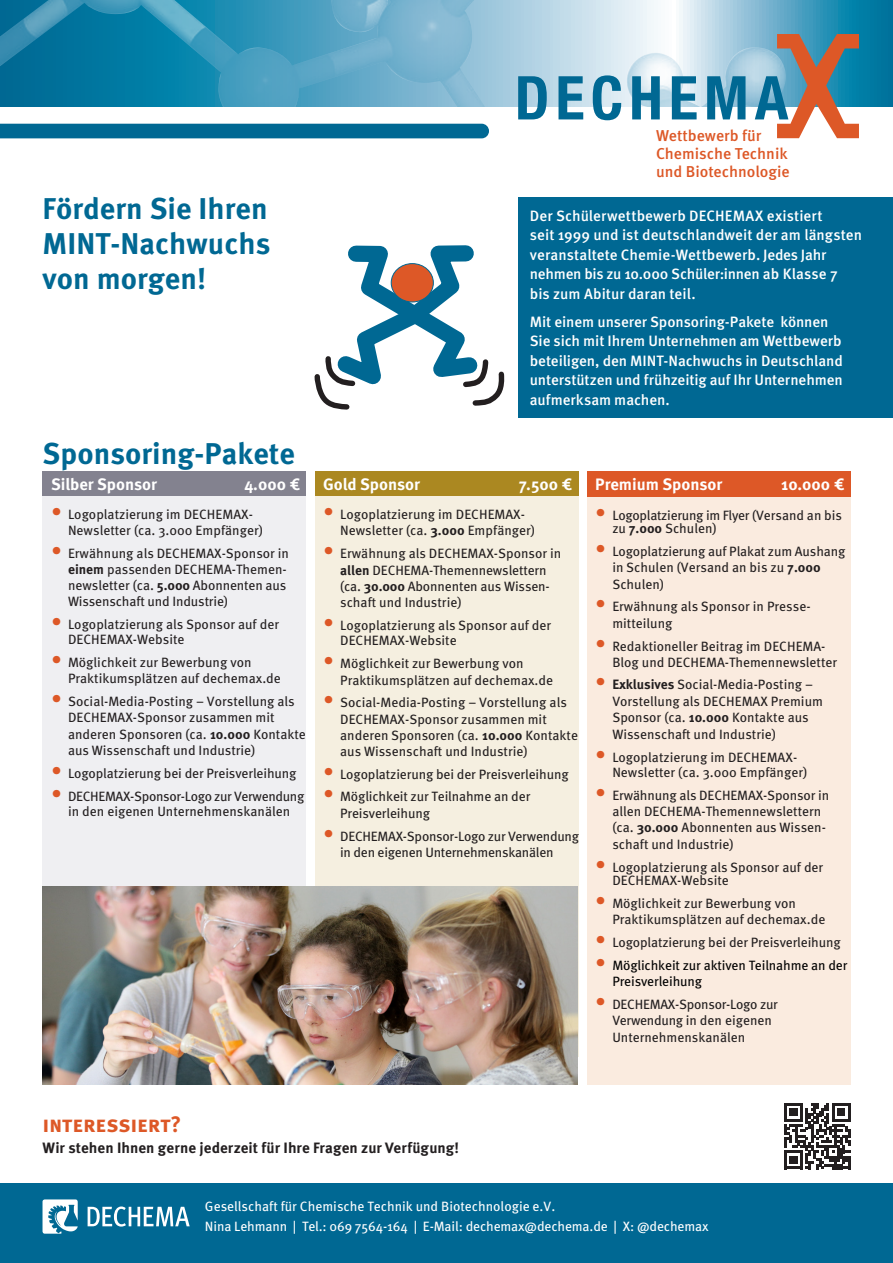
<style>
.page{position:relative;width:893px;height:1263px;background:#fff}
.page>*{position:absolute;margin:0;border:0;box-sizing:border-box;transform-origin:0 0}
.t1{font:700 30px/35px "Meta Pro";color:#006893;text-align:justify}
.t2{font:700 22.5px "Meta Pro";letter-spacing:-.01em;color:#dd5827}
.t3{font:700 16.5px "Meta Pro";color:#fff}
.t4{font:500 15.75px/18px "Meta Pro";color:#dd5827}
.t5{font:500 15px/19.5px "Meta Pro";letter-spacing:-.005em;color:#fff}
.t6{font:700 15px "Meta Pro";color:#231f20}
.t7{font:13.5px/16.5px "Meta Pro";color:#231f20}
.t8{font:13.5px/20.4px "Meta Pro";letter-spacing:-.005em;color:#fff}
.t9{font:13.5px/16.5px "Meta Pro";letter-spacing:-.02em;color:#231f20}
.t10{font:13.5px/16.2px "Meta Pro";letter-spacing:-.01em;color:#000}
.s1{font-family:"Meta Pro Norm";font-size:21px;color:#dd5827}
.s2{font-weight:700}
</style>
<div class="page">
<svg style="left:786px;top:0;width:107px;height:106px;background:#1182a9"></svg>
<img style="left:0;top:0;width:786px;height:106px">
<div style="left:0;top:124px;width:489px;height:14px;background:#006893"></div>
<svg style="left:518px;top:76px;width:29px;height:43px"></svg>
<svg style="left:558px;top:76px;width:25px;height:43px"></svg>
<svg style="left:593px;top:75px;width:28px;height:45px"></svg>
<svg style="left:632px;top:76px;width:28px;height:43px"></svg>
<svg style="left:672px;top:76px;width:25px;height:43px"></svg>
<svg style="left:707px;top:76px;width:38px;height:43px;background:#3688ab"></svg>
<svg style="left:755px;top:34px;width:104px;height:104px;background:#969291"></svg>
<svg style="left:314px;top:245px;width:191px;height:165px"></svg>
<div style="left:518px;top:197px;width:375px;height:221px;background:#006893"></div>
<svg style="left:784px;top:1103px;width:66px;height:66px"></svg>
<div style="left:0;top:1183px;width:893px;height:80px;background:#006893"></div>
<svg style="left:43px;top:1199px;width:35px;height:35px"></svg>
<svg style="left:88px;top:1206px;width:102px;height:20px"></svg>
<div style="left:43px;top:471px;width:263px;height:585px;background:#efeff2"></div>
<div style="left:43px;top:471px;width:263px;height:25px;background:#83828f"></div>
<div style="left:315px;top:471px;width:263px;height:585px;background:#f5efe0"></div>
<div style="left:315px;top:471px;width:263px;height:25px;background:#ab8821"></div>
<div style="left:587px;top:471px;width:263px;height:613px;background:#faebdf"></div>
<div style="left:587px;top:471px;width:263px;height:25px;background:#dd5827"></div>
<img style="left:43px;top:886px;width:534px;height:198px">
<h1 class="t1" style="left:43px;top:189px;width:229px">Fördern Sie Ihren MINT-Nachwuchs von morgen!</h1>
<h1 class="t1" style="left:43px;top:434px;width:254px">Sponsoring-Pakete</h1>
<p class="t3" style="left:51px;top:471px;width:108px">Silber Sponsor</p>
<p class="t3" style="left:244px;top:471px;width:57px">4.000 €</p>
<p class="t7" style="left:68px;top:505px;width:196px;text-indent:-17px"><span class="s1">•</span> Logoplatzierung im DECHEMAX-<br>Newsletter (ca. 3.000 Empfänger)</p>
<p class="t7" style="left:68px;top:545px;width:223px;line-height:15.9px;text-indent:-17px"><span class="s1">•</span> Erwähnung als DECHEMAX-Sponsor in <span class="s2">einem</span> passenden DECHEMA-Themen&shy;newsletter (ca. <span class="s2">5.000</span> Abonnenten aus Wissenschaft und Industrie)</p>
<p class="t7" style="left:68px;top:616px;width:213px;line-height:14.9px;text-indent:-17px"><span class="s1">•</span> Logoplatzierung als Sponsor auf der<br>DECHEMAX-Website</p>
<p class="t7" style="left:68px;top:653px;width:214px;text-indent:-17px"><span class="s1">•</span> Möglichkeit zur Bewerbung von<br>Praktikumsplätzen auf dechemax.de</p>
<p class="t7" style="left:68px;top:692px;width:239px;text-indent:-17px"><span class="s1">•</span> Social-Media-Posting – Vorstellung als DECHEMAX-Sponsor zusammen mit anderen Sponsoren (ca. <span class="s2">10.000</span> Kontakte aus Wissenschaft und Industrie)</p>
<p class="t7" style="left:51px;top:764px;width:247px"><span class="s1">•</span> Logoplatzierung bei der Preisverleihung</p>
<p class="t7" style="left:51px;top:787px;width:255px;line-height:15.9px;text-align:center"><span class="s1">•</span> DECHEMAX-Sponsor-Logo zur Verwendung in den eigenen Unternehmenskanälen</p>
<p class="t4" style="left:656px;top:125px;width:135px">Wettbewerb für<br>Chemische Technik und Biotechnologie</p>
<p class="t5" style="left:530px;top:205px;width:334px">Der Schülerwettbewerb DECHEMAX existiert<br>seit 1999 und ist deutschlandweit der am längsten veranstaltete Chemie-Wettbewerb. Jedes Jahr nehmen bis zu 10.000 Schüler:innen ab Klasse 7<br>bis zum Abitur daran teil.</p>
<p class="t5" style="left:530px;top:311px;width:315px">Mit einem unserer Sponsoring-Pakete können Sie sich mit Ihrem Unternehmen am Wettbewerb beteiligen, den MINT-Nachwuchs in Deutschland unterstützen und frühzeitig auf Ihr Unternehmen aufmerksam machen.</p>
<p class="t3" style="left:323px;top:471px;width:99px">Gold Sponsor</p>
<p class="t3" style="left:519px;top:471px;width:55px">7.500 €</p>
<p class="t7" style="left:340px;top:505px;width:196px;text-indent:-17px"><span class="s1">•</span> Logoplatzierung im DECHEMAX-<br>Newsletter (ca. <span class="s2">3.000</span> Empfänger)</p>
<p class="t7" style="left:340px;top:545px;width:223px;text-indent:-17px"><span class="s1">•</span> Erwähnung als DECHEMAX-Sponsor in <span class="s2">allen</span> DECHEMA-Themennewslettern (ca. <span class="s2">30.000</span> Abonnenten aus Wissen&shy;schaft und Industrie)</p>
<p class="t7" style="left:340px;top:617px;width:213px;line-height:15.3px;text-indent:-17px"><span class="s1">•</span> Logoplatzierung als Sponsor auf der<br>DECHEMAX-Website</p>
<p class="t7" style="left:340px;top:654px;width:215px;text-indent:-17px"><span class="s1">•</span> Möglichkeit zur Bewerbung von<br>Praktikumsplätzen auf dechemax.de</p>
<p class="t7" style="left:340px;top:694px;width:239px;text-indent:-17px"><span class="s1">•</span> Social-Media-Posting – Vorstellung als DECHEMAX-Sponsor zusammen mit anderen Sponsoren (ca. <span class="s2">10.000</span> Kontakte aus Wissenschaft und Industrie)</p>
<p class="t7" style="left:323px;top:765px;width:247px"><span class="s1">•</span> Logoplatzierung bei der Preisverleihung</p>
<p class="t7" style="left:340px;top:788px;width:192px;text-indent:-17px"><span class="s1">•</span> Möglichkeit zur Teilnahme an der<br>Preisverleihung</p>
<p class="t9" style="left:340px;top:827px;width:240px;text-indent:-17px"><span class="s1">•</span> DECHEMAX-Sponsor-Logo zur Verwendung in den eigenen Unternehmenskanälen</p>
<p class="t3" style="left:595px;top:471px;width:129px">Premium Sponsor</p>
<p class="t3" style="left:781px;top:471px;width:65px">10.000 €</p>
<p class="t9" style="left:612px;top:507px;width:231px;line-height:13.8px;text-indent:-17px"><span class="s1">•</span> Logoplatzierung im Flyer (Versand an bis zu <span class="s2">7.000</span> Schulen)</p>
<p class="t7" style="left:612px;top:543px;width:235px;line-height:16px;text-indent:-17px"><span class="s1">•</span> Logoplatzierung auf Plakat zum Aushang in Schulen (Versand an bis zu <span class="s2">7.000<br></span>Schulen)</p>
<p class="t7" style="left:612px;top:597px;width:200px;text-indent:-17px"><span class="s1">•</span> Erwähnung als Sponsor in Presse&shy;mitteilung</p>
<p class="t7" style="left:612px;top:637px;width:226px;text-indent:-17px"><span class="s1">•</span> Redaktioneller Beitrag im DECHEMA-<br>Blog und DECHEMA-Themennewsletter</p>
<p class="t7" style="left:612px;top:675px;width:212px;text-indent:-17px"><span class="s1">•</span> <span class="s2">Exklusives</span> Social-Media-Posting – Vorstellung als DECHEMAX Premium Sponsor (ca. <span class="s2">10.000</span> Kontakte aus Wissenschaft und Industrie)</p>
<p class="t7" style="left:612px;top:749px;width:196px;line-height:15.1px;text-indent:-17px"><span class="s1">•</span> Logoplatzierung im DECHEMAX-<br>Newsletter (ca. 3.000 Empfänger)</p>
<p class="t7" style="left:612px;top:786px;width:218px;text-indent:-17px"><span class="s1">•</span> Erwähnung als DECHEMAX-Sponsor in allen DECHEMA-Themennewslettern (ca. <span class="s2">30.000</span> Abonnenten aus Wissen&shy;schaft und Industrie)</p>
<p class="t7" style="left:612px;top:860px;width:212px;line-height:13.2px;text-indent:-17px"><span class="s1">•</span> Logoplatzierung als Sponsor auf der<br>DECHEMAX-Website</p>
<p class="t7" style="left:612px;top:894px;width:215px;text-indent:-17px"><span class="s1">•</span> Möglichkeit zur Bewerbung von<br>Praktikumsplätzen auf dechemax.de</p>
<p class="t7" style="left:595px;top:933px;width:247px"><span class="s1">•</span> Logoplatzierung bei der Preisverleihung</p>
<p class="t10" style="left:612px;top:956px;width:237px;text-indent:-17px"><span class="s1">•</span> Möglichkeit zur aktiven Teilnahme an der<br>Preisverleihung</p>
<p class="t7" style="left:612px;top:995px;width:167px;text-indent:-17px"><span class="s1">•</span> DECHEMAX-Sponsor-Logo zur<br>Verwendung in den eigenen<br>Unternehmenskanälen</p>
<h2 class="t2" style="left:43px;top:1106px;width:140px">interessiert?</h2>
<p class="t6" style="left:43px;top:1136px;width:418px">Wir stehen Ihnen gerne jederzeit für Ihre Fragen zur Verfügung!</p>
<p class="t8" style="left:205px;top:1195px;width:505px">Gesellschaft für Chemische Technik und Biotechnologie e.V.<br>Nina Lehmann | Tel.: 069 7564-164 | E-Mail: dechemax@dechema.de | X: @dechemax</p>
</div>
